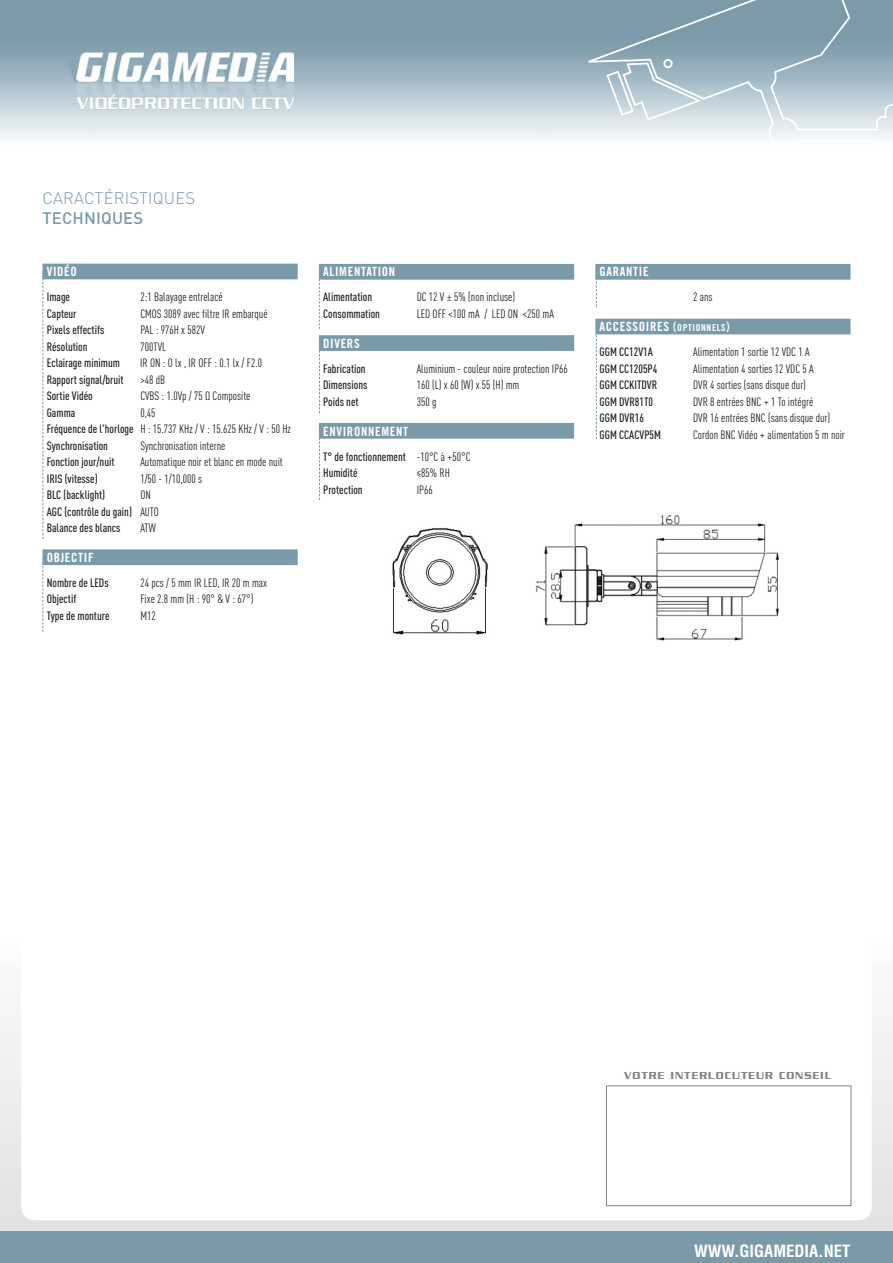
<style>
.page{position:relative;width:893px;height:1263px;background:#fff}
.page>*{position:absolute;margin:0;border:0;box-sizing:border-box;transform-origin:0 0}
.t1{font:700 condensed 16.5px "Helvetica";color:#fff}
.t2{font:300 16.5px "DIN";letter-spacing:.01em;color:#7b9aa9}
.t3{font:500 16.5px "DIN";letter-spacing:.01em;color:#7b9aa9}
.t4{font:12.75px "Trade Gothic Bold Cond Twenty";letter-spacing:.05em;color:#fff}
.t5{font:condensed 12px "DINOT";color:#231f20}
.t6{font:500 condensed 12px/16.5px "DINOT";color:#231f20}
.t7{font:500 10.95px "Serpentine";letter-spacing:.095em;color:#808285}
.s1{font-weight:400}
.s2{font-size:9.6px}
</style>
<div class="page">
<svg style="left:0;top:1010px;width:892px;height:221px;background:#e5e6e7"></svg>
<div style="left:0;top:1231px;width:892px;height:32px;background:#7b9aa9"></div>
<img style="left:0;top:0;width:588px;height:139px">
<div style="left:21px;top:267px;width:851px;height:953px;background:#fff;border-radius:13px"></div>
<svg style="left:588px;top:0;width:304px;height:139px;background:#a7bcc7"></svg>
<div style="left:43px;top:264px;width:255px;height:15px;background:#7b9aa9"></div>
<div style="left:43px;top:549px;width:255px;height:16px;background:#7b9aa9"></div>
<div style="left:319px;top:264px;width:255px;height:16px;background:#7b9aa9"></div>
<div style="left:319px;top:335px;width:255px;height:16px;background:#7b9aa9"></div>
<div style="left:319px;top:423px;width:255px;height:16px;background:#7b9aa9"></div>
<svg style="left:319px;top:351px;width:1px;height:62px"></svg>
<svg style="left:319px;top:439px;width:1px;height:61px"></svg>
<svg style="left:596px;top:281px;width:1px;height:26px"></svg>
<svg style="left:596px;top:334px;width:1px;height:105px"></svg>
<svg style="left:43px;top:279px;width:1px;height:260px"></svg>
<svg style="left:43px;top:565px;width:1px;height:67px"></svg>
<svg style="left:319px;top:279px;width:1px;height:50px"></svg>
<div style="left:606px;top:1086px;width:245px;height:120px;border:1px solid #808285"></div>
<img style="left:392px;top:528px;width:96px;height:107px">
<img style="left:536px;top:515px;width:243px;height:126px">
<div style="left:595px;top:264px;width:255px;height:16px;background:#7b9aa9"></div>
<div style="left:595px;top:319px;width:255px;height:15px;background:#7b9aa9"></div>
<h1 class="t2" style="left:43px;top:192px;width:154px">CARACTÉRISTIQUES</h1>
<h1 class="t3" style="left:43px;top:212px;width:102px">TECHNIQUES</h1>
<p class="t4" style="left:47px;top:267px;width:32px">VIDÉO</p>
<p class="t6" style="left:47px;top:290px;width:25px">Image</p>
<p class="t5" style="left:140px;top:293px;width:84px">2:1 Balayage entrelacé</p>
<p class="t6" style="left:47px;top:307px;width:31px">Capteur</p>
<p class="t5" style="left:140px;top:309px;width:129px">CMOS 3089 avec filtre IR embarqué</p>
<p class="t6" style="left:47px;top:323px;width:59px">Pixels effectifs</p>
<p class="t5" style="left:140px;top:326px;width:66px">PAL : 976H x 582V</p>
<p class="t6" style="left:47px;top:340px;width:42px">Résolution</p>
<p class="t5" style="left:140px;top:342px;width:27px">700TVL</p>
<p class="t6" style="left:47px;top:356px;width:75px">Eclairage minimum</p>
<p class="t5" style="left:140px;top:359px;width:124px">IR ON : O lx , IR OFF : 0.1 lx / F2.0</p>
<p class="t6" style="left:47px;top:373px;width:78px">Rapport signal/bruit</p>
<p class="t5" style="left:140px;top:375px;width:26px">&gt;48 dB</p>
<p class="t6" style="left:47px;top:389px;width:47px">Sortie Vidéo</p>
<p class="t5" style="left:140px;top:392px;width:112px">CVBS : 1.0Vp / 75 Ω Composite</p>
<p class="t6" style="left:47px;top:406px;width:30px">Gamma</p>
<p class="t6" style="left:47px;top:406px;width:246px;text-indent:94px"><span class="s1">0,45<br></span>Fréquence de l'horloge <span class="s1">H : 15.737 KHz / V : 15.625 KHz / V : 50 Hz<br></span>Synchronisation</p>
<p class="t5" style="left:140px;top:441px;width:87px">Synchronisation interne</p>
<p class="t6" style="left:47px;top:455px;width:69px">Fonction jour/nuit</p>
<p class="t5" style="left:140px;top:458px;width:144px">Automatique noir et blanc en mode nuit</p>
<p class="t6" style="left:47px;top:472px;width:52px">IRIS (vitesse)</p>
<p class="t5" style="left:140px;top:474px;width:63px">1/50 - 1/10,000 s</p>
<p class="t6" style="left:47px;top:488px;width:60px">BLC (backlight)</p>
<p class="t6" style="left:47px;top:488px;width:114px;text-indent:94px"><span class="s1">ON<br></span>AGC (contrôle du gain) <span class="s1">AUTO<br></span>Balance des blancs</p>
<p class="t5" style="left:140px;top:524px;width:17px">ATW</p>
<p class="t4" style="left:47px;top:553px;width:48px">OBJECTIF</p>
<p class="t6" style="left:47px;top:576px;width:63px">Nombre de LEDs</p>
<p class="t5" style="left:140px;top:578px;width:128px">24 pcs / 5 mm IR LED, IR 20 m max</p>
<p class="t6" style="left:47px;top:592px;width:31px">Objectif</p>
<p class="t5" style="left:140px;top:595px;width:115px">Fixe 2.8 mm (H : 90° &amp; V : 67°)</p>
<p class="t6" style="left:47px;top:609px;width:64px">Type de monture</p>
<p class="t5" style="left:140px;top:611px;width:17px">M12</p>
<p class="t4" style="left:323px;top:267px;width:74px">ALIMENTATION</p>
<p class="t6" style="left:323px;top:290px;width:50px">Alimentation</p>
<p class="t5" style="left:417px;top:293px;width:100px">DC 12 V ± 5% (non incluse)</p>
<p class="t6" style="left:323px;top:307px;width:58px">Consommation</p>
<p class="t5" style="left:417px;top:309px;width:139px">LED OFF &lt;100 mA / LED ON &lt;250 mA</p>
<p class="t4" style="left:323px;top:339px;width:38px">DIVERS</p>
<p class="t6" style="left:323px;top:362px;width:44px">Fabrication</p>
<p class="t5" style="left:417px;top:364px;width:153px">Aluminium - couleur noire protection IP66</p>
<p class="t6" style="left:323px;top:378px;width:46px">Dimensions</p>
<p class="t5" style="left:417px;top:381px;width:104px">160 (L) x 60 (W) x 55 (H) mm</p>
<p class="t6" style="left:323px;top:395px;width:37px">Poids net</p>
<p class="t5" style="left:417px;top:397px;width:21px">350 g</p>
<p class="t4" style="left:323px;top:426px;width:86px">ENVIRONNEMENT</p>
<p class="t6" style="left:323px;top:449px;width:149px">T° de fonctionnement <span class="s1">-10°C à +50°C<br></span>Humidité</p>
<p class="t5" style="left:417px;top:468px;width:35px">≤85% RH</p>
<p class="t6" style="left:323px;top:482px;width:41px">Protection</p>
<p class="t5" style="left:417px;top:485px;width:17px">IP66</p>
<p class="t4" style="left:600px;top:267px;width:51px">GARANTIE</p>
<p class="t5" style="left:693px;top:293px;width:21px">2 ans</p>
<p class="t4" style="left:600px;top:322px;width:132px">ACCESSOIRES (<span class="s2">OPTIONNELS</span>)</p>
<p class="t6" style="left:600px;top:345px;width:55px">GGM CC12V1A</p>
<p class="t5" style="left:693px;top:348px;width:118px">Alimentation 1 sortie 12 VDC 1 A</p>
<p class="t6" style="left:600px;top:362px;width:59px">GGM CC1205P4</p>
<p class="t5" style="left:693px;top:364px;width:122px">Alimentation 4 sorties 12 VDC 5 A</p>
<p class="t6" style="left:600px;top:378px;width:59px">GGM CCKITDVR</p>
<p class="t5" style="left:693px;top:381px;width:114px">DVR 4 sorties (sans disque dur)</p>
<p class="t6" style="left:600px;top:395px;width:55px">GGM DVR81T0</p>
<p class="t5" style="left:693px;top:397px;width:121px">DVR 8 entrées BNC + 1 To intégré</p>
<p class="t6" style="left:600px;top:411px;width:46px">GGM DVR16</p>
<p class="t5" style="left:693px;top:414px;width:139px">DVR 16 entrées BNC (sans disque dur)</p>
<p class="t6" style="left:600px;top:428px;width:63px">GGM CCACVP5M</p>
<p class="t5" style="left:693px;top:430px;width:153px">Cordon BNC Vidéo + alimentation 5 m noir</p>
<p class="t7" style="left:624px;top:1072px;width:209px">VOTRE INTERLOCUTEUR CONSEIL</p>
<h1 class="t1" style="left:694px;top:1245px;width:158px">WWW.GIGAMEDIA.NET</h1>
</div>
